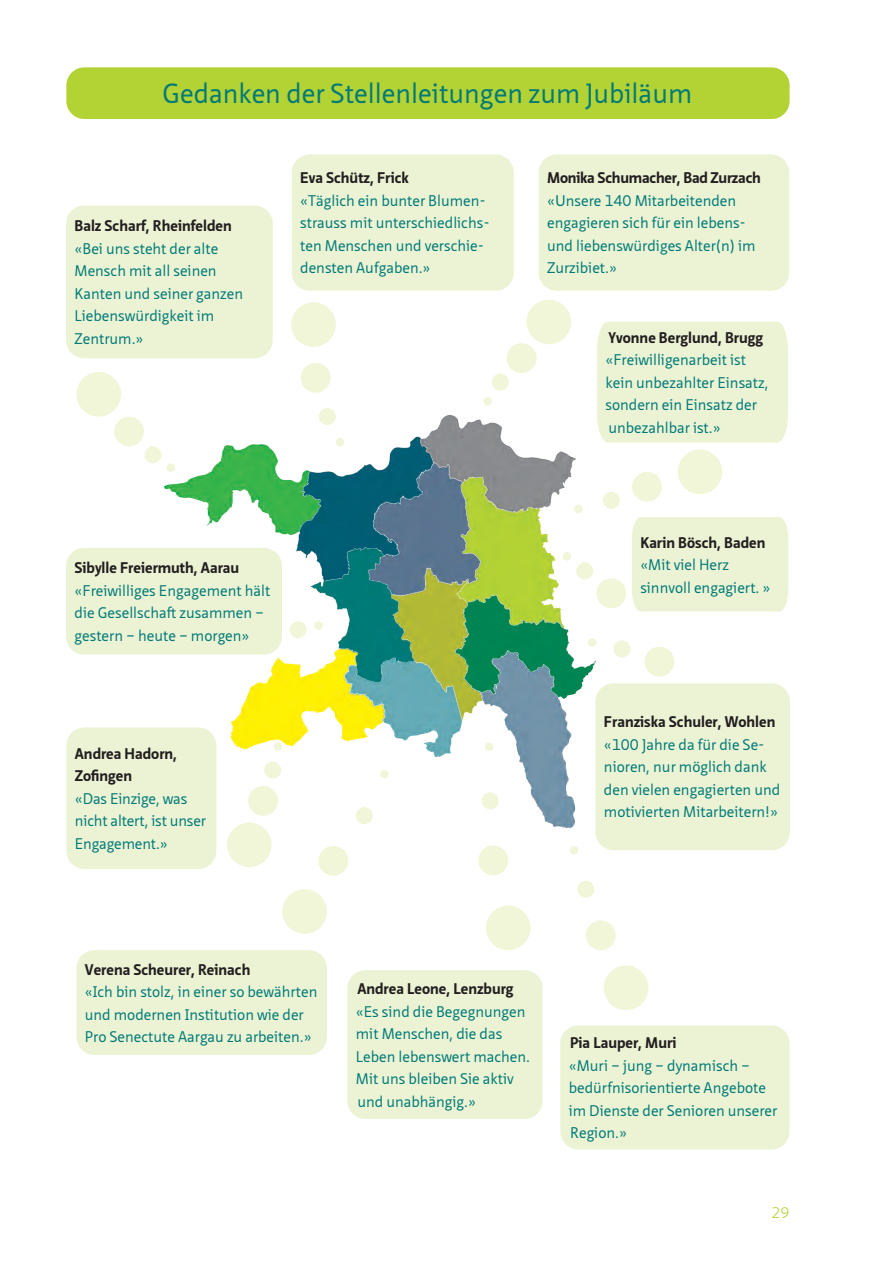
<style>
.page{position:relative;width:892px;height:1263px;background:#fff}
.page>*{position:absolute;margin:0;border:0;box-sizing:border-box;transform-origin:0 0}
.t1{font:27px "Neue Sans Pro";color:#007a78}
.t2{font:15px/22.5px "Neue Sans Pro";color:#007a78}
.t3{font:700 15px/22.5px "Neue Sans Pro";color:#231f20}
.t4{font:300 15px "Neue Sans Pro";color:#b3d234}
</style>
<div class="page">
<img style="left:160px;top:411px;width:437px;height:421px">
<div style="left:291px;top:302px;width:45px;height:45px;background:#f0f6d7;border-radius:50%"></div>
<div style="left:301px;top:363px;width:29px;height:30px;background:#f0f6d7;border-radius:50%"></div>
<div style="left:319px;top:408px;width:17px;height:17px;background:#f0f6d7;border-radius:50%"></div>
<div style="left:336px;top:438px;width:8px;height:8px;background:#f0f6d7;border-radius:50%"></div>
<div style="left:76px;top:372px;width:45px;height:45px;background:#f0f6d7;border-radius:50%"></div>
<div style="left:114px;top:417px;width:30px;height:29px;background:#f0f6d7;border-radius:50%"></div>
<div style="left:144px;top:446px;width:17px;height:17px;background:#f0f6d7;border-radius:50%"></div>
<svg style="left:166px;top:463px;width:9px;height:9px"></svg>
<div style="left:227px;top:823px;width:45px;height:44px;background:#f0f6d7;border-radius:50%"></div>
<div style="left:248px;top:786px;width:30px;height:30px;background:#f0f6d7;border-radius:50%"></div>
<div style="left:264px;top:761px;width:17px;height:17px;background:#f0f6d7;border-radius:50%"></div>
<div style="left:274px;top:742px;width:8px;height:9px;background:#f0f6d7;border-radius:50%"></div>
<div style="left:282px;top:889px;width:45px;height:45px;background:#f0f6d7;border-radius:50%"></div>
<div style="left:318px;top:846px;width:30px;height:30px;background:#f0f6d7;border-radius:50%"></div>
<div style="left:356px;top:807px;width:17px;height:17px;background:#f0f6d7;border-radius:50%"></div>
<div style="left:380px;top:770px;width:9px;height:8px;background:#f0f6d7;border-radius:50%"></div>
<div style="left:603px;top:965px;width:45px;height:45px;background:#f0f6d7;border-radius:50%"></div>
<div style="left:586px;top:920px;width:29px;height:30px;background:#f0f6d7;border-radius:50%"></div>
<div style="left:577px;top:881px;width:17px;height:17px;background:#f0f6d7;border-radius:50%"></div>
<div style="left:570px;top:846px;width:8px;height:8px;background:#f0f6d7;border-radius:50%"></div>
<div style="left:66px;top:67px;width:723px;height:52px;background:#b3d234;border-radius:18px"></div>
<div style="left:594px;top:321px;width:194px;height:124px;background:#ecf3d4"></div>
<div style="left:677px;top:450px;width:45px;height:44px;background:#f0f6d7;border-radius:50%"></div>
<div style="left:632px;top:472px;width:29px;height:30px;background:#f0f6d7;border-radius:50%"></div>
<div style="left:603px;top:492px;width:17px;height:17px;background:#f0f6d7;border-radius:50%"></div>
<div style="left:574px;top:505px;width:8px;height:8px;background:#f0f6d7;border-radius:50%"></div>
<div style="left:526px;top:300px;width:45px;height:44px;background:#f0f6d7;border-radius:50%"></div>
<div style="left:507px;top:343px;width:29px;height:30px;background:#f0f6d7;border-radius:50%"></div>
<div style="left:492px;top:373px;width:17px;height:17px;background:#f0f6d7;border-radius:50%"></div>
<div style="left:483px;top:397px;width:9px;height:8px;background:#f0f6d7;border-radius:50%"></div>
<div style="left:486px;top:906px;width:44px;height:44px;background:#f0f6d7;border-radius:50%"></div>
<div style="left:478px;top:845px;width:30px;height:30px;background:#f0f6d7;border-radius:50%"></div>
<div style="left:481px;top:792px;width:17px;height:17px;background:#f0f6d7;border-radius:50%"></div>
<div style="left:485px;top:742px;width:8px;height:9px;background:#f0f6d7;border-radius:50%"></div>
<div style="left:644px;top:647px;width:30px;height:30px;background:#f0f6d7;border-radius:50%"></div>
<div style="left:613px;top:640px;width:17px;height:17px;background:#f0f6d7;border-radius:50%"></div>
<div style="left:588px;top:638px;width:8px;height:9px;background:#f0f6d7;border-radius:50%"></div>
<div style="left:595px;top:683px;width:195px;height:167px;background:#ecf3d4;border-radius:18px"></div>
<div style="left:560px;top:1025px;width:229px;height:124px;background:#ecf3d4;border-radius:18px"></div>
<div style="left:347px;top:970px;width:195px;height:149px;background:#ecf3d4;border-radius:18px"></div>
<div style="left:76px;top:950px;width:251px;height:105px;background:#ecf3d4;border-radius:18px"></div>
<div style="left:66px;top:727px;width:150px;height:142px;background:#ecf3d4;border-radius:18px"></div>
<div style="left:66px;top:548px;width:216px;height:107px;background:#ecf3d4;border-radius:18px"></div>
<div style="left:66px;top:206px;width:207px;height:152px;background:#ecf3d4;border-radius:18px"></div>
<div style="left:292px;top:155px;width:222px;height:136px;background:#ecf3d4;border-radius:18px"></div>
<div style="left:538px;top:155px;width:251px;height:136px;background:#ecf3d4;border-radius:18px"></div>
<div style="left:632px;top:517px;width:157px;height:95px;background:#ecf3d4"></div>
<div style="left:596px;top:578px;width:30px;height:30px;background:#f0f6d7;border-radius:50%"></div>
<div style="left:576px;top:562px;width:17px;height:17px;background:#f0f6d7;border-radius:50%"></div>
<div style="left:562px;top:552px;width:9px;height:9px;background:#f0f6d7;border-radius:50%"></div>
<div style="left:289px;top:621px;width:17px;height:17px;background:#f0f6d7;border-radius:50%"></div>
<svg style="left:314px;top:621px;width:9px;height:9px"></svg>
<h1 class="t1" style="left:162px;top:76px;width:531px">Gedanken der Stellenleitungen zum Jubiläum</h1>
<p class="t3" style="left:75px;top:215px;width:159px">Balz Scharf, Rheinfelden</p>
<p class="t2" style="left:75px;top:237px;width:170px">«Bei uns steht der alte<br>Mensch mit all seinen<br>Kanten und seiner ganzen<br>Liebenswürdigkeit im<br>Zentrum.»</p>
<p class="t3" style="left:300px;top:167px;width:110px">Eva Schütz, Frick</p>
<p class="t2" style="left:300px;top:189px;width:191px">«Täglich ein bunter Blumen&shy;strauss mit unterschiedlichs&shy;ten Menschen und verschie&shy;densten Aufgaben.»</p>
<p class="t3" style="left:75px;top:556px;width:166px">Sibylle Freiermuth, Aarau</p>
<p class="t2" style="left:75px;top:579px;width:197px">«Freiwilliges Engagement hält die Gesellschaft zusammen – gestern – heute – morgen»</p>
<p class="t3" style="left:75px;top:742px;width:104px">Andrea Hadorn,<br>Zofingen</p>
<p class="t2" style="left:75px;top:787px;width:133px">«Das Einzige, was nicht altert, ist unser<br>Engagement.»</p>
<p class="t3" style="left:547px;top:167px;width:215px">Monika Schumacher, Bad Zurzach</p>
<p class="t2" style="left:547px;top:189px;width:210px">«Unsere 140 Mitarbeitenden engagieren sich für ein lebens&shy;und liebenswürdiges Alter(n) im<br>Zurzibiet.»</p>
<p class="t3" style="left:608px;top:326px;width:156px">Yvonne Berglund, Brugg</p>
<p class="t2" style="left:605px;top:349px;width:165px">«Freiwilligenarbeit ist kein unbezahlter Einsatz, sondern ein Einsatz der unbezahlbar ist.»</p>
<p class="t3" style="left:640px;top:531px;width:127px">Karin Bösch, Baden</p>
<p class="t2" style="left:640px;top:553px;width:132px">«Mit viel Herz sinnvoll engagiert. »</p>
<p class="t3" style="left:604px;top:711px;width:173px">Franziska Schuler, Wohlen</p>
<p class="t2" style="left:604px;top:733px;width:178px">«100 Jahre da für die Se&shy;nioren, nur möglich dank den vielen engagierten und motivierten Mitarbeitern!»</p>
<p class="t3" style="left:85px;top:958px;width:167px">Verena Scheurer, Reinach</p>
<p class="t2" style="left:85px;top:980px;width:234px">«Ich bin stolz, in einer so bewährten und modernen Institution wie der<br>Pro Senectute Aargau zu arbeiten.»</p>
<p class="t3" style="left:357px;top:977px;width:158px">Andrea Leone, Lenzburg</p>
<p class="t2" style="left:356px;top:1000px;width:176px">«Es sind die Begegnungen mit Menschen, die das<br>Leben lebenswert machen.<br>Mit uns bleiben Sie aktiv und unabhängig.»</p>
<p class="t3" style="left:570px;top:1031px;width:108px">Pia Lauper, Muri</p>
<p class="t2" style="left:568px;top:1054px;width:210px">«Muri – jung – dynamisch – bedürfnisorientierte Angebote im Dienste der Senioren unserer<br>Region.»</p>
<p class="t4" style="left:771px;top:1203px;width:19px">29</p>
</div>
